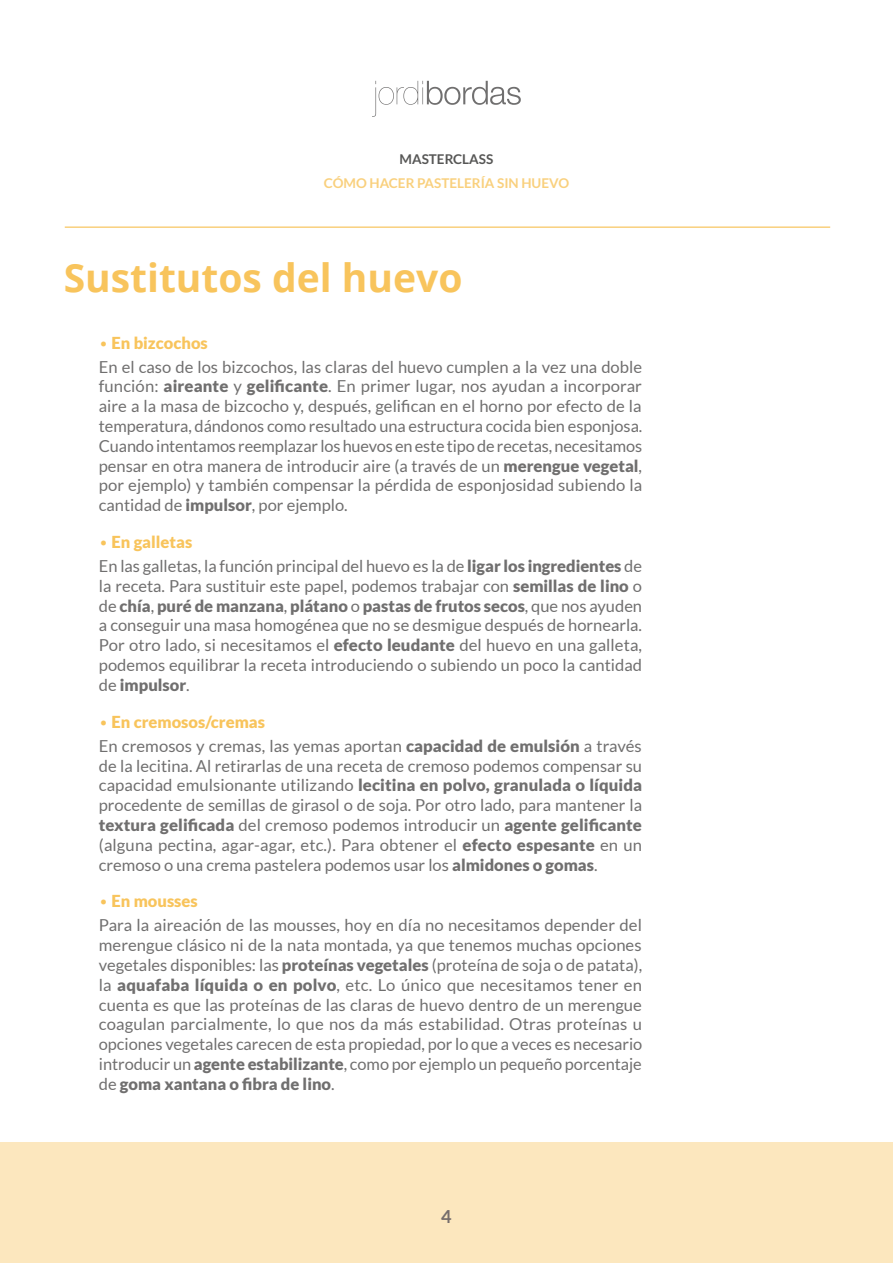
<style>
.page{position:relative;width:893px;height:1263px;background:#fff}
.page>*{position:absolute;margin:0;border:0;box-sizing:border-box;transform-origin:0 0}
.t1{font:700 39px "Open Sans";color:#f8c45c}
.t2{font:700 18px "Lato";color:#756d6b}
.t3{font:16.5px/19.8px "Lato";color:#706f6f}
.t4{font:700 13.5px "Lato";color:#f9d07d}
.t5{font:700 13.5px "Lato";color:#575756}
.s1{font-weight:300;color:#f8c45c}
.s2{font-weight:900;color:#f8c45c}
.s3{font-weight:900}
</style>
<div class="page">
<div style="left:0;top:1142px;width:893px;height:121px;background:#fce7be"></div>
<svg style="left:372px;top:81px;width:149px;height:36px"></svg>
<hr style="left:65px;top:226px;width:765px;height:2px;background:#f9d07d">
<p class="t5" style="left:400px;top:151px;width:95px">MASTERCLASS</p>
<p class="t4" style="left:324px;top:176px;width:247px">CÓMO HACER PASTELERÍA SIN HUEVO</p>
<h1 class="t1" style="left:64px;top:251px;width:400px">Sustitutos del huevo</h1>
<p class="t3" style="left:99px;top:330px;width:545px;line-height:24px"><span class="s1">•</span> <span class="s2">En bizcochos<br></span>En el caso de los bizcochos, las claras del huevo cumplen a la vez una doble</p>
<p class="t3" style="left:99px;top:376px;width:545px;text-align:justify">función: <span class="s3">aireante</span> y <span class="s3">gelificante</span>. En primer lugar, nos ayudan a incorporar aire a la masa de bizcocho y, después, gelifican en el horno por efecto de la temperatura, dándonos como resultado una estructura cocida bien esponjosa.<br>Cuando intentamos reemplazar los huevos en este tipo de recetas, necesitamos pensar en otra manera de introducir aire (a través de un <span class="s3">merengue vegetal</span>, por ejemplo) y también compensar la pérdida de esponjosidad subiendo la cantidad de <span class="s3">impulsor</span>, por ejemplo.</p>
<p class="t3" style="left:99px;top:530px;width:545px;line-height:24px"><span class="s1">•</span> <span class="s2">En galletas<br></span>En las galletas, la función principal del huevo es la de <span class="s3">ligar los ingredientes</span> de</p>
<p class="t3" style="left:99px;top:576px;width:545px;text-align:justify">la receta. Para sustituir este papel, podemos trabajar con <span class="s3">semillas de lino</span> o de <span class="s3">chía</span>, <span class="s3">puré de manzana</span>, <span class="s3">plátano</span> o <span class="s3">pastas de frutos secos</span>, que nos ayuden a conseguir una masa homogénea que no se desmigue después de hornearla.<br>Por otro lado, si necesitamos el <span class="s3">efecto leudante</span> del huevo en una galleta, podemos equilibrar la receta introduciendo o subiendo un poco la cantidad de <span class="s3">impulsor</span>.</p>
<p class="t3" style="left:99px;top:710px;width:544px;line-height:24px"><span class="s1">•</span> <span class="s2">En cremosos/cremas<br></span>En cremosos y cremas, las yemas aportan <span class="s3">capacidad de emulsión</span> a través</p>
<p class="t3" style="left:99px;top:755px;width:545px;text-align:justify">de la lecitina. Al retirarlas de una receta de cremoso podemos compensar su capacidad emulsionante utilizando <span class="s3">lecitina en polvo, granulada o líquida </span>procedente de semillas de girasol o de soja. Por otro lado, para mantener la <span class="s3">textura gelificada</span> del cremoso podemos introducir un <span class="s3">agente gelificante </span>(alguna pectina, agar-agar, etc.). Para obtener el <span class="s3">efecto espesante</span> en un cremoso o una crema pastelera podemos usar los <span class="s3">almidones o gomas</span>.</p>
<p class="t3" style="left:99px;top:889px;width:545px;line-height:24px"><span class="s1">•</span> <span class="s2">En mousses<br></span>Para la aireación de las mousses, hoy en día no necesitamos depender del</p>
<p class="t3" style="left:99px;top:935px;width:545px;text-align:justify">merengue clásico ni de la nata montada, ya que tenemos muchas opciones vegetales disponibles: las <span class="s3">proteínas vegetales</span> (proteína de soja o de patata), la <span class="s3">aquafaba líquida o en polvo</span>, etc. Lo único que necesitamos tener en cuenta es que las proteínas de las claras de huevo dentro de un merengue coagulan parcialmente, lo que nos da más estabilidad. Otras proteínas u opciones vegetales carecen de esta propiedad, por lo que a veces es necesario introducir un <span class="s3">agente estabilizante</span>, como por ejemplo un pequeño porcentaje de <span class="s3">goma xantana o fibra de lino</span>.</p>
<p class="t2" style="left:441px;top:1206px;width:12px">4</p>
</div>
